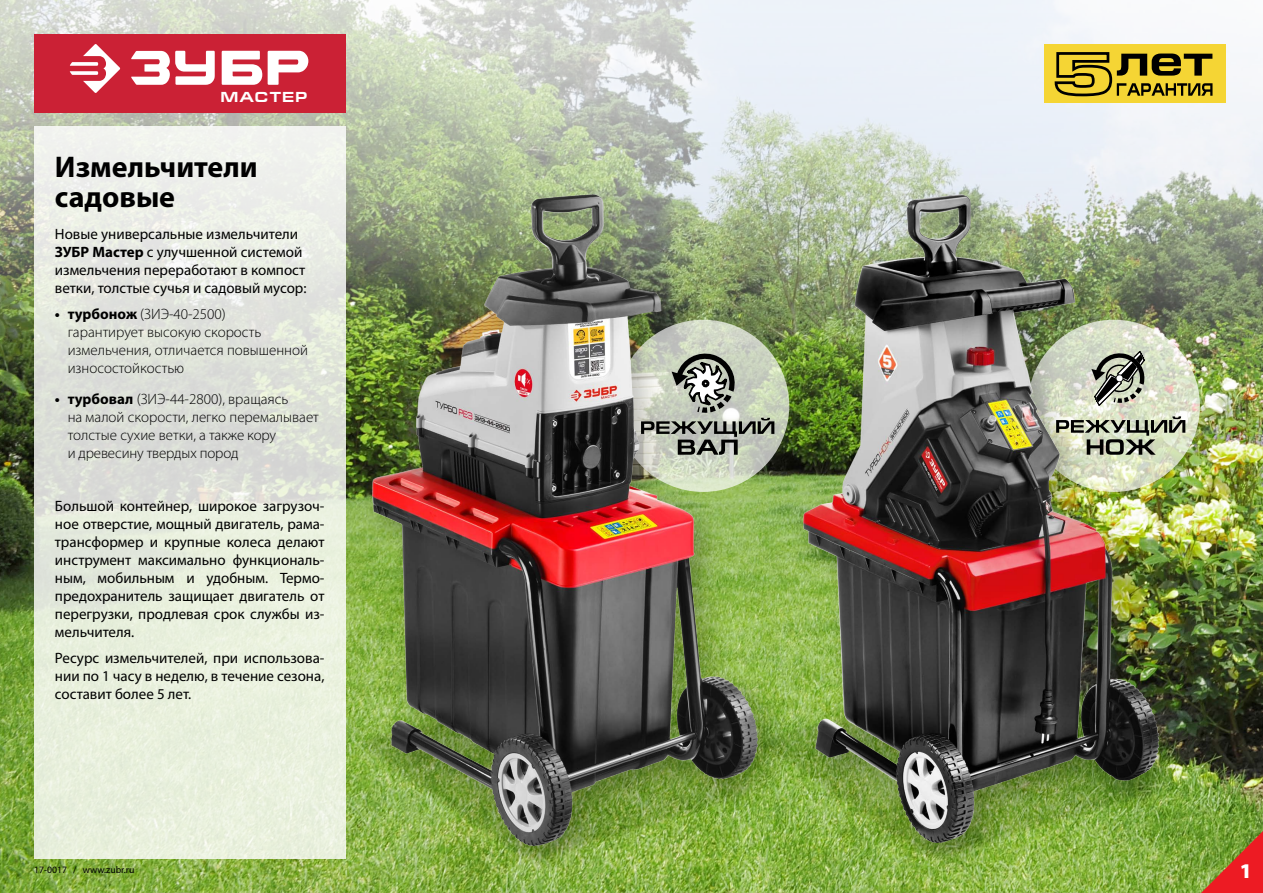
<style>
.page{position:relative;width:1263px;height:893px;background:#fff}
.page>*{position:absolute;margin:0;border:0;box-sizing:border-box;transform-origin:0 0}
.t1{font:700 30px/30px "Myriad Pro";color:#000}
.t2{font:900 21px "Myriad Pro";color:#fff}
.t3{font:15px/18px "Myriad Pro";color:#000;text-align:justify}
.t4{font:300 15px/18px "Myriad Pro";color:#000}
.t5{font:700 14.7px "Europe Ext";letter-spacing:.075em;color:#fff}
.t6{font:9.75px "Myriad Pro";color:#000}
.s1{font-weight:700}
</style>
<div class="page">
<img style="left:0;top:505px;width:1263px;height:388px">
<img style="left:0;top:0;width:1263px;height:505px">
<svg style="left:1201px;top:831px;width:62px;height:62px;background:#b15e2e"></svg>
<div style="left:34px;top:34px;width:311px;height:78px;background:#cb2135"></div>
<svg style="left:70px;top:44px;width:50px;height:49px"></svg>
<svg style="left:131px;top:51px;width:177px;height:34px"></svg>
<svg style="left:34px;top:127px;width:311px;height:732px;background:#e6ebdf"></svg>
<svg style="left:348px;top:690px;width:11px;height:175px;background:#8cb44b"></svg>
<div style="left:1044px;top:44px;width:182px;height:59px;background:#f5d534"></div>
<svg style="left:1054px;top:52px;width:158px;height:45px"></svg>
<div style="left:359px;top:182px;width:431px;height:696px;background:#000;opacity:.24"></div>
<img style="left:372px;top:194px;width:385px;height:651px">
<div style="left:791px;top:182px;width:400px;height:694px;background:#000;opacity:.25"></div>
<img style="left:804px;top:194px;width:354px;height:649px">
<svg style="left:1056px;top:416px;width:129px;height:39px;background:#a0a591"></svg>
<svg style="left:1091px;top:350px;width:56px;height:57px;background:#909386"></svg>
<p class="t5" style="left:221px;top:89px;width:88px">мастер</p>
<h1 class="t1" style="left:55px;top:151px;width:204px">Измельчители садовые</h1>
<p class="t3" style="left:55px;top:224px;width:253px;text-align:left">Новые универсальные измельчители <span class="s1">ЗУБР Мастер</span> с улучшенной системой измельчения переработают в компост ветки, толстые сучья и садовый мусор:</p>
<p class="t4" style="left:68px;top:305px;width:242px;text-indent:-13px"><span class="s1">• турбонож</span> (ЗИЭ-40-2500)<br>гарантирует высокую скорость измельчения, отличается повышенной износостойкостью</p>
<p class="t4" style="left:68px;top:390px;width:253px;text-indent:-13px"><span class="s1">• турбовал</span> (ЗИЭ-44-2800), вращаясь<br>на малой скорости, легко перемалывает толстые сухие ветки, а также кору<br>и древесину твердых пород</p>
<p class="t3" style="left:55px;top:497px;width:271px">Большой контейнер, широкое загрузоч&shy;ное отверстие, мощный двигатель, рама&shy;трансформер и крупные колеса делают инструмент максимально функциональ&shy;ным, мобильным и удобным. Термо&shy;предохранитель защищает двигатель от перегрузки, продлевая срок службы из&shy;мельчителя.</p>
<p class="t3" style="left:55px;top:649px;width:271px">Ресурс измельчителей, при использова&shy;нии по 1 часу в неделю, в течение сезона, составит более 5 лет.</p>
<p class="t6" style="left:34px;top:863px;width:102px">17-0017 / www.zubr.ru</p>
<h2 class="t2" style="left:1240px;top:856px;width:14px">1</h2>
</div>
